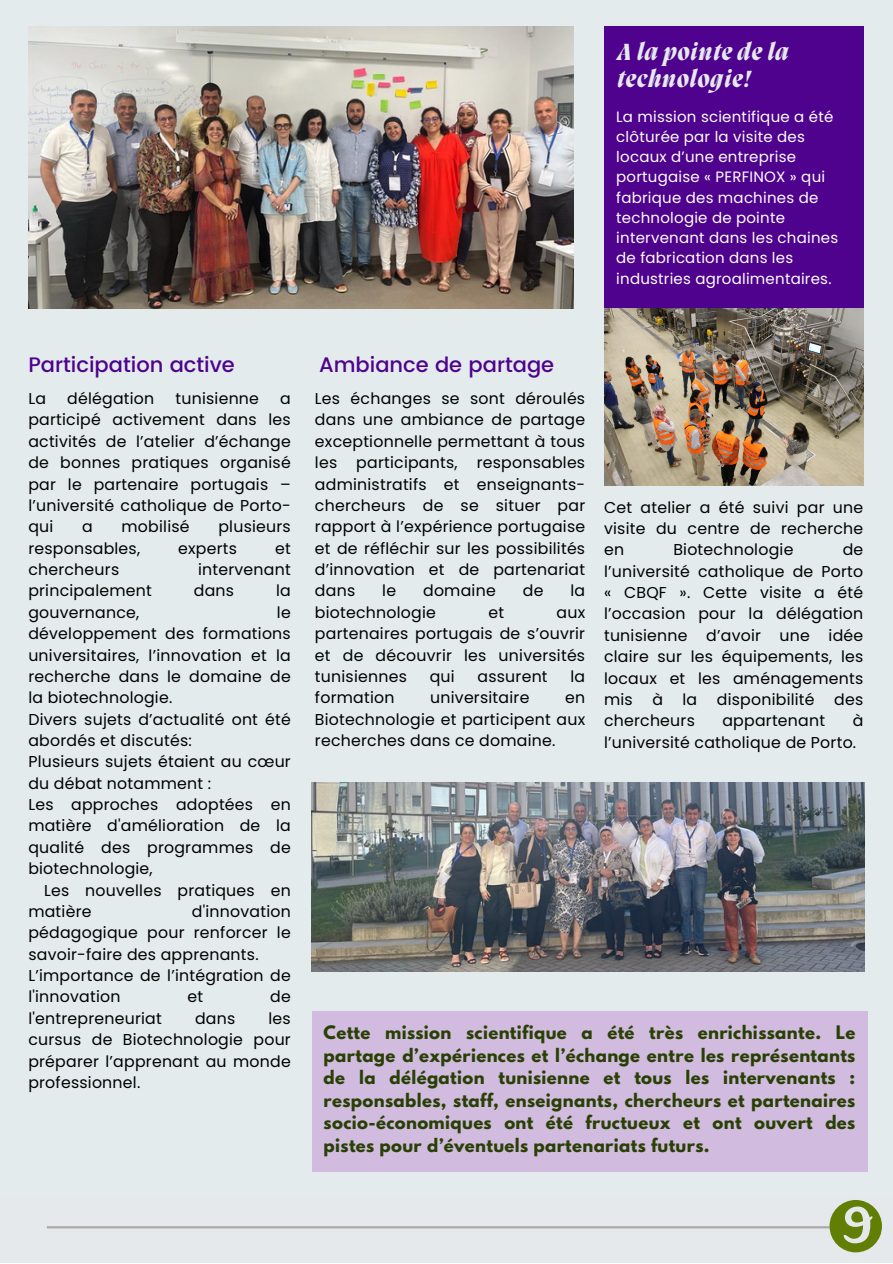
<style>
.page{position:relative;width:893px;height:1264px;background:#fff}
.page>*{position:absolute;margin:0;border:0;box-sizing:border-box;transform-origin:0 0}
.t1{font:italic 800 24px/27px "Migra";letter-spacing:.04em;color:#e5e9eb}
.t2{font:500 21px "Poppins";color:#4e028e}
.t3{font:700 16.5px/22.5px "League Spartan";letter-spacing:.02em;color:#294005;text-align:justify}
.t4{font:15.75px/21.3px "Poppins";letter-spacing:.015em;color:#000;text-align:justify}
.t5{font:15px/20.2px "Poppins";letter-spacing:.015em;color:#fff}
</style>
<div class="page">
<div style="left:0;top:0;width:892px;height:1262px;background:#e4ebec"></div>
<img style="left:28px;top:26px;width:545px;height:282px">
<hr style="left:47px;top:1226px;width:782px;height:2px;background:#aaa9a8">
<div style="left:604px;top:26px;width:259px;height:460px;background:#4e028e"></div>
<img style="left:604px;top:308px;width:259px;height:177px">
<div style="left:312px;top:1011px;width:555px;height:161px;background:#d1bbde"></div>
<img style="left:312px;top:782px;width:552px;height:189px">
<svg style="left:829px;top:1200px;width:52px;height:52px"></svg>
<p class="t1" style="left:617px;top:40px;width:173px">A la pointe de la technologie!</p>
<p class="t5" style="left:616px;top:106px;width:223px">La mission scientifique a été clôturée par la visite des locaux d’une entreprise portugaise « PERFINOX » qui fabrique des machines de technologie de pointe intervenant dans les chaines de fabrication dans les industries agroalimentaires.</p>
<p class="t2" style="left:28px;top:352px;width:208px">Participation active</p>
<p class="t2" style="left:319px;top:352px;width:236px">Ambiance de partage</p>
<p class="t4" style="left:28px;top:388px;width:19px">La</p>
<p class="t4" style="left:67px;top:388px;width:89px">délégation</p>
<p class="t4" style="left:175px;top:388px;width:85px">tunisienne</p>
<p class="t4" style="left:28px;top:388px;width:264px;text-indent:252px">a participé activement dans les activités de l’atelier d’échange de bonnes pratiques organisé par le partenaire portugais – l’université catholique de Porto&shy;qui</p>
<p class="t4" style="left:82px;top:516px;width:12px">a</p>
<p class="t4" style="left:121px;top:516px;width:70px">mobilisé</p>
<p class="t4" style="left:218px;top:516px;width:74px">plusieurs</p>
<p class="t4" style="left:28px;top:537px;width:113px">responsables,</p>
<p class="t4" style="left:178px;top:537px;width:60px">experts</p>
<p class="t4" style="left:275px;top:537px;width:17px">et</p>
<p class="t4" style="left:28px;top:559px;width:92px">chercheurs</p>
<p class="t4" style="left:198px;top:559px;width:94px">intervenant</p>
<p class="t4" style="left:28px;top:580px;width:125px">principalement</p>
<p class="t4" style="left:194px;top:580px;width:42px">dans</p>
<p class="t4" style="left:276px;top:580px;width:16px">la</p>
<p class="t4" style="left:28px;top:601px;width:112px">gouvernance,</p>
<p class="t4" style="left:28px;top:601px;width:264px;text-indent:248px">le développement des formations universitaires, l’innovation et la recherche dans le domaine de la biotechnologie.</p>
<p class="t4" style="left:28px;top:708px;width:264px">Divers sujets d’actualité ont été abordés et discutés:</p>
<p class="t4" style="left:28px;top:751px;width:264px">Plusieurs sujets étaient au cœur du débat notamment :</p>
<p class="t4" style="left:28px;top:794px;width:264px">Les approches adoptées en matière d'amélioration de la qualité des programmes de biotechnologie,</p>
<p class="t4" style="left:28px;top:879px;width:264px;text-indent:16px">Les nouvelles pratiques en matière</p>
<p class="t4" style="left:28px;top:900px;width:264px;text-indent:163px">d'innovation pédagogique pour renforcer le savoir-faire des apprenants.</p>
<p class="t4" style="left:28px;top:964px;width:264px">L’importance de l’intégration de l'innovation</p>
<p class="t4" style="left:187px;top:986px;width:17px">et</p>
<p class="t4" style="left:270px;top:986px;width:22px">de</p>
<p class="t4" style="left:315px;top:388px;width:272px">Les échanges se sont déroulés dans une ambiance de partage exceptionnelle permettant à tous les participants, responsables administratifs et enseignants&shy;chercheurs de se situer par rapport à l’expérience portugaise et de réfléchir sur les possibilités d’innovation et de partenariat dans</p>
<p class="t4" style="left:382px;top:580px;width:15px">le</p>
<p class="t4" style="left:423px;top:580px;width:74px">domaine</p>
<p class="t4" style="left:522px;top:580px;width:22px">de</p>
<p class="t4" style="left:570px;top:580px;width:16px">la</p>
<p class="t4" style="left:315px;top:601px;width:122px">biotechnologie</p>
<p class="t4" style="left:488px;top:601px;width:17px">et</p>
<p class="t4" style="left:315px;top:601px;width:272px;text-indent:241px">aux partenaires portugais de s’ouvrir et de découvrir les universités tunisiennes</p>
<p class="t4" style="left:429px;top:665px;width:27px">qui</p>
<p class="t4" style="left:477px;top:665px;width:72px">assurent</p>
<p class="t4" style="left:570px;top:665px;width:16px">la</p>
<p class="t4" style="left:315px;top:687px;width:81px">formation</p>
<p class="t4" style="left:430px;top:687px;width:101px">universitaire</p>
<p class="t4" style="left:315px;top:687px;width:272px;text-indent:250px">en Biotechnologie et participent aux recherches dans ce domaine.</p>
<p class="t4" style="left:604px;top:496px;width:261px">Cet atelier a été suivi par une visite du centre de recherche en</p>
<p class="t4" style="left:673px;top:539px;width:121px">Biotechnologie</p>
<p class="t4" style="left:604px;top:539px;width:261px;text-indent:238px">de l’université catholique de Porto « CBQF ». Cette visite a été l’occasion pour la délégation tunisienne d’avoir une idée claire sur les équipements, les locaux et les aménagements mis à la disponibilité des chercheurs</p>
<p class="t4" style="left:604px;top:710px;width:261px;text-indent:248px">à l’université catholique de Porto.</p>
<p class="t4" style="left:722px;top:710px;width:104px">appartenant</p>
<p class="t4" style="left:28px;top:1007px;width:135px">l'entrepreneuriat</p>
<p class="t4" style="left:195px;top:1007px;width:42px">dans</p>
<p class="t4" style="left:28px;top:1007px;width:264px;text-indent:240px">les cursus de Biotechnologie pour préparer l’apprenant au monde professionnel.</p>
<p class="t3" style="left:323px;top:1023px;width:533px">Cette mission scientifique a été très enrichissante. Le partage d’expériences et l’échange entre les représentants de la délégation tunisienne et tous les intervenants : responsables, staff, enseignants, chercheurs et partenaires socio-économiques ont été fructueux et ont ouvert des pistes pour d’éventuels partenariats futurs.</p>
</div>
